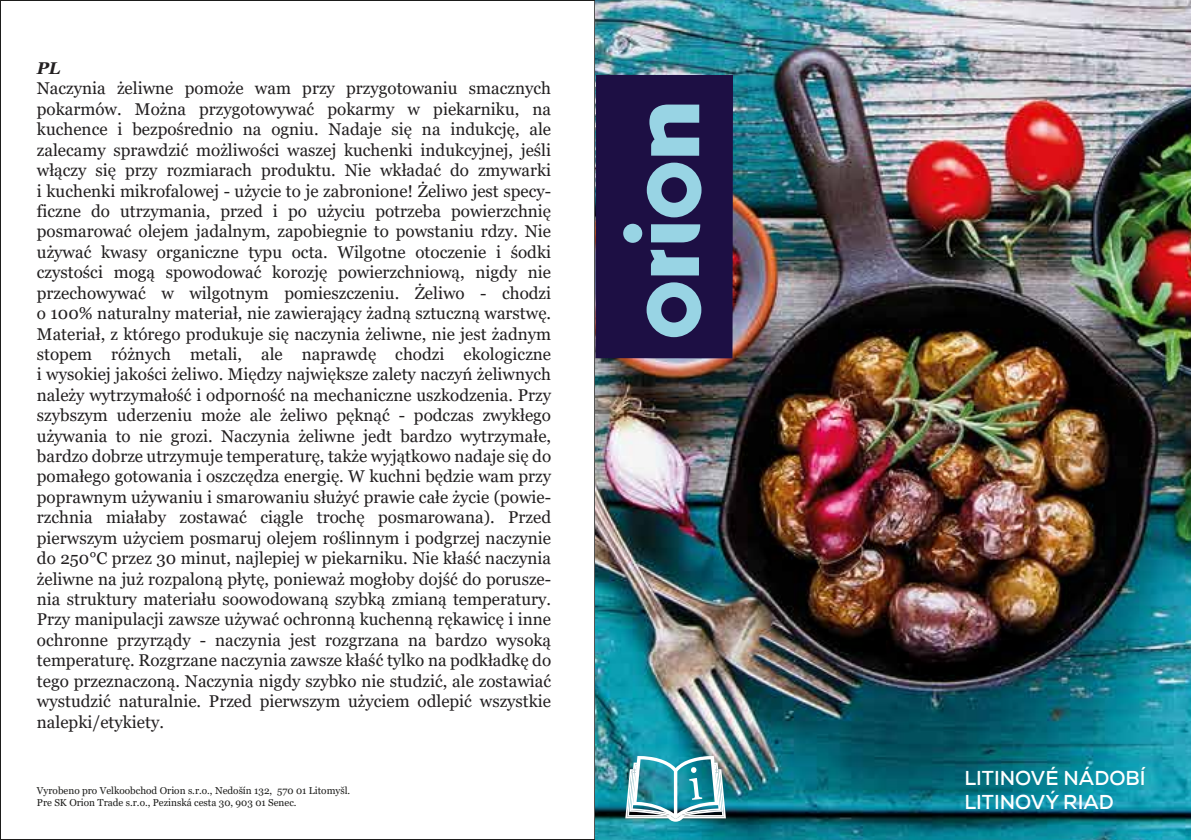
<style>
.page{position:relative;width:1191px;height:840px;background:#fff}
.page>*{position:absolute;margin:0;border:0;box-sizing:border-box;transform-origin:0 0}
.t1{font:700 20px/24px "Nexa";color:#fff}
.t2{font:17px/20.4px "Georgia";color:#221f20;text-align:justify}
.t3{font:italic 700 17px "Georgia";color:#221f20}
.t4{font:10px/12px "Georgia";color:#1d1d1b}
</style>
<div class="page">
<img style="left:595px;top:0;width:596px;height:839px">
<div style="left:595px;top:75px;width:138px;height:283px;background:#1d0f44"></div>
<svg style="left:649px;top:104px;width:50px;height:52px"></svg>
<svg style="left:646px;top:282px;width:55px;height:55px"></svg>
<svg style="left:647px;top:162px;width:54px;height:55px"></svg>
<div style="left:623px;top:224px;width:19px;height:19px;background:#98d4e4;border-radius:50%"></div>
<svg style="left:651px;top:224px;width:49px;height:18px"></svg>
<svg style="left:650px;top:250px;width:49px;height:25px"></svg>
<img style="left:625px;top:755px;width:101px;height:66px">
<p class="t3" style="left:37px;top:57px;width:25px">PL</p>
<p class="t2" style="left:37px;top:79px;width:516px">Naczynia żeliwne pomoże wam przy przygotowaniu smacznych pokarmów. Można przygotowywać pokarmy w piekarniku, na kuchence i bezpośrednio na ogniu. Nadaje się na indukcję, ale zalecamy sprawdzić możliwości waszej kuchenki indukcyjnej, jeśli włączy się przy rozmiarach produktu. Nie wkładać do zmywarki i kuchenki mikrofalowej - użycie to je zabronione! Żeliwo jest specy&shy;ficzne do utrzymania, przed i po użyciu potrzeba powierzchnię posmarować olejem jadalnym, zapobiegnie to powstaniu rdzy. Nie używać kwasy organiczne typu octa. Wilgotne otoczenie i śodki czystości mogą spowodować korozję powierzchniową, nigdy nie przechowywać w wilgotnym pomieszczeniu. Żeliwo - chodzi o 100% naturalny materiał, nie zawierający żadną sztuczną warstwę.<br>Materiał, z którego produkuje się naczynia żeliwne, nie jest żadnym stopem różnych metali, ale naprawdę chodzi ekologiczne i wysokiej jakości żeliwo. Między największe zalety naczyń żeliwnych należy wytrzymałość i odporność na mechaniczne uszkodzenia. Przy szybszym uderzeniu może ale żeliwo pęknąć - podczas zwykłego używania to nie grozi. Naczynia żeliwne jedt bardzo wytrzymałe, bardzo dobrze utrzymuje temperaturę, także wyjątkowo nadaje się do pomałego gotowania i oszczędza energię. W kuchni będzie wam przy poprawnym używaniu i smarowaniu służyć prawie całe życie (powie&shy;rzchnia miałaby zostawać ciągle trochę posmarowana). Przed pierwszym użyciem posmaruj olejem roślinnym i podgrzej naczynie do 250°C przez 30 minut, najlepiej w piekarniku. Nie kłaść naczynia żeliwne na już rozpaloną płytę, ponieważ mogłoby dojść do porusze&shy;nia struktury materiału soowodowaną szybką zmianą temperatury.<br>Przy manipulacji zawsze używać ochronną kuchenną rękawicę i inne ochronne przyrządy - naczynia jest rozgrzana na bardzo wysoką temperaturę. Rozgrzane naczynia zawsze kłaść tylko na podkładkę do tego przeznaczoną. Naczynia nigdy szybko nie studzić, ale zostawiać wystudzić naturalnie. Przed pierwszym użyciem odlepić wszystkie nalepki/etykiety.</p>
<p class="t4" style="left:37px;top:783px;width:315px">Vyrobeno pro Velkoobchod Orion s.r.o., Nedošín 132, 570 01 Litomyšl.<br>Pre SK Orion Trade s.r.o., Pezinská cesta 30, 903 01 Senec.</p>
<p class="t1" style="left:964px;top:765px;width:182px">LITINOVÉ NÁDOBÍ<br>LITINOVÝ RIAD</p>
</div>
